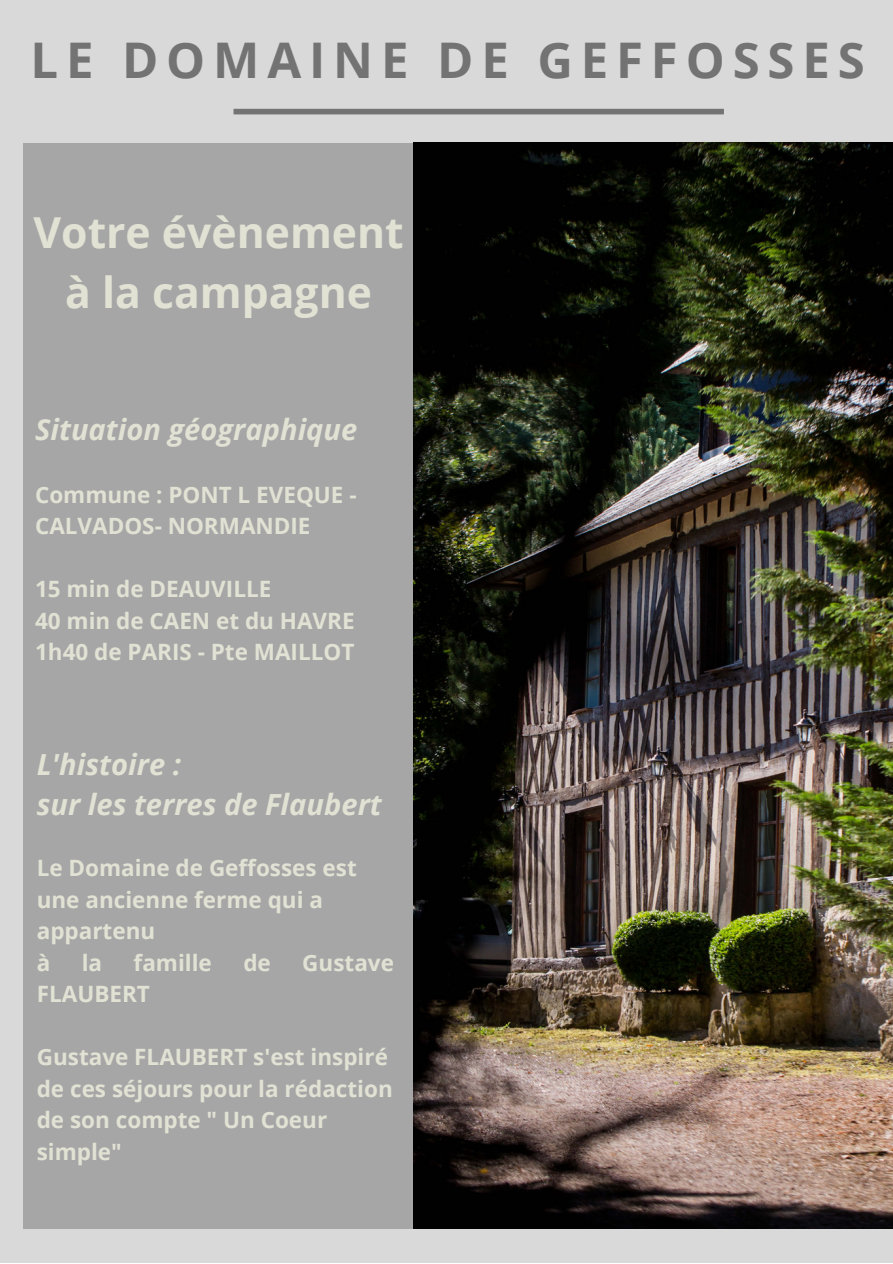
<style>
.page{position:relative;width:893px;height:1264px;background:#fff}
.page>*{position:absolute;margin:0;border:0;box-sizing:border-box;transform-origin:0 0}
.t1{font:700 49.05px "Open Sans";letter-spacing:.16em;color:#737373}
.t2{font:700 42.75px/59.6px "Open Sans";color:#e1e2d4;text-align:center}
.t3{font:italic 700 29.1px/40.5px "Open Sans";color:#e1e2d4}
.t4{font:700 22.5px/31.5px "Open Sans";color:#e1e2d4}
</style>
<div class="page">
<div style="left:0;top:0;width:892px;height:1262px;background:#d9d9d9"></div>
<div style="left:23px;top:143px;width:402px;height:1085px;background:#a6a6a6"></div>
<img style="left:413px;top:143px;width:479px;height:1085px">
<div style="left:233px;top:109px;width:490px;height:5px;background:#737373"></div>
<h1 class="t1" style="left:30px;top:26px;width:835px">LE DOMAINE DE GEFFOSSES</h1>
<h2 class="t2" style="left:33px;top:202px;width:372px">Votre évènement à la campagne</h2>
<p class="t3" style="left:35px;top:408px;width:324px">Situation géographique</p>
<p class="t4" style="left:35px;top:478px;width:323px">Commune : PONT L EVEQUE -<br>CALVADOS- NORMANDIE</p>
<p class="t4" style="left:35px;top:572px;width:321px">15 min de DEAUVILLE<br>40 min de CAEN et du HAVRE<br>1h40 de PARIS - Pte MAILLOT</p>
<p class="t3" style="left:37px;top:743px;width:346px">L'histoire :<br>sur les terres de Flaubert</p>
<p class="t4" style="left:37px;top:851px;width:321px">Le Domaine de Geffosses est une ancienne ferme qui a appartenu<br>à</p>
<p class="t4" style="left:82px;top:946px;width:22px">la</p>
<p class="t4" style="left:134px;top:946px;width:80px">famille</p>
<p class="t4" style="left:243px;top:946px;width:29px">de</p>
<p class="t4" style="left:302px;top:946px;width:93px">Gustave</p>
<p class="t4" style="left:37px;top:977px;width:115px">FLAUBERT</p>
<p class="t4" style="left:37px;top:1040px;width:357px">Gustave FLAUBERT s'est inspiré de ces séjours pour la rédaction de son compte " Un Coeur simple"</p>
</div>
